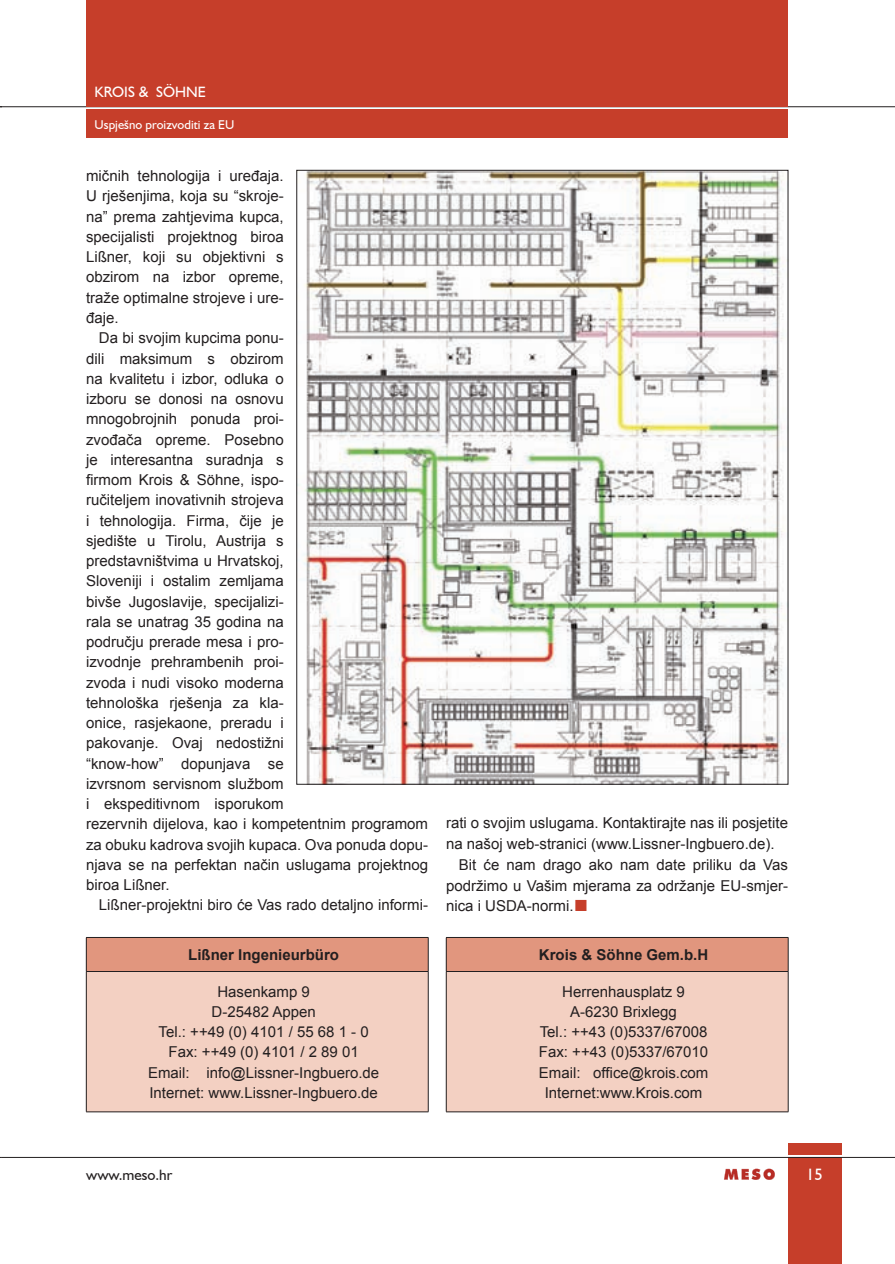
<style>
.page{position:relative;width:895px;height:1264px;background:#fff}
.page>*{position:absolute;margin:0;border:0;box-sizing:border-box;transform-origin:0 0}
.t1{font:16.5px "Humanist 521 BT";color:#fff}
.t2{font:15px/20.2px "Arial";color:#231f20;text-align:center}
.t3{font:700 15px "Arial";color:#231f20}
.t4{font:15px "Humanist 521 BT";color:#231f20}
.t5{font:15px "Humanist 521 BT";color:#fff}
.t6{font:12.75px "Humanist 521 BT";color:#fff}
.s1{font-size:24px;color:#c63e2a}
</style>
<div class="page">
<svg style="left:724px;top:1168px;width:51px;height:12px"></svg>
<hr style="left:1px;top:106px;width:894px;height:1px;background:#231f20">
<div style="left:86px;top:0;width:702px;height:107px;background:#c63e2a"></div>
<div style="left:788px;top:1157px;width:53px;height:107px;background:#c63e2a"></div>
<hr style="left:1px;top:1157px;width:894px;height:1px;background:#231f20">
<div style="left:788px;top:1143px;width:53px;height:11px;background:#c63e2a"></div>
<div style="left:86px;top:110px;width:702px;height:28px;background:#c63e2a"></div>
<img style="left:298px;top:172px;width:486px;height:610px">
<div style="left:86px;top:937px;width:342px;height:34px;background:#e1967e"></div>
<div style="left:86px;top:971px;width:342px;height:141px;background:#f3d0c2"></div>
<hr style="left:86px;top:937px;width:342px;height:1px;background:#231f20">
<hr style="left:86px;top:937px;width:1px;height:34px;background:#231f20">
<hr style="left:428px;top:937px;width:1px;height:34px;background:#231f20">
<hr style="left:86px;top:971px;width:342px;height:1px;background:#231f20">
<hr style="left:86px;top:971px;width:1px;height:140px;background:#231f20">
<hr style="left:428px;top:971px;width:1px;height:140px;background:#231f20">
<hr style="left:86px;top:1111px;width:342px;height:1px;background:#231f20">
<div style="left:446px;top:937px;width:342px;height:34px;background:#e1967e"></div>
<div style="left:446px;top:971px;width:342px;height:141px;background:#f3d0c2"></div>
<hr style="left:446px;top:937px;width:342px;height:1px;background:#231f20">
<hr style="left:446px;top:937px;width:1px;height:34px;background:#231f20">
<hr style="left:788px;top:937px;width:1px;height:34px;background:#231f20">
<hr style="left:446px;top:971px;width:342px;height:1px;background:#231f20">
<hr style="left:446px;top:971px;width:1px;height:140px;background:#231f20">
<hr style="left:788px;top:971px;width:1px;height:140px;background:#231f20">
<hr style="left:446px;top:1111px;width:342px;height:1px;background:#231f20">
<p class="t5" style="left:95px;top:83px;width:113px">KROIS &amp; SÖHNE</p>
<p class="t6" style="left:95px;top:117px;width:141px">Uspješno proizvoditi za EU</p>
<p class="t2" style="left:86px;top:166px;width:199px;text-align:justify">mičnih tehnologija i uređaja.<br>U rješenjima, koja su “skroje&shy;na” prema zahtjevima kupca, specijalisti projektnog biroa Lißner, koji su objektivni s obzirom na izbor opreme, traže optimalne strojeve i ure&shy;đaje.</p>
<p class="t2" style="left:86px;top:328px;width:343px;text-align:left;text-indent:13px">Da bi svojim kupcima ponu-<br>dili maksimum s obzirom<br>na kvalitetu i izbor, odluka o<br>izboru se donosi na osnovu<br>mnogobrojnih ponuda proi-<br>zvođača opreme. Posebno<br>je interesantna suradnja s<br>firmom Krois &amp; Söhne, ispo-<br>ručiteljem inovativnih strojeva<br>i tehnologija. Firma, čije je<br>sjedište u Tirolu, Austrija s<br>predstavništvima u Hrvatskoj,<br>Sloveniji i ostalim zemljama<br>bivše Jugoslavije, specijalizi-<br>rala se unatrag 35 godina na<br>području prerade mesa i pro-<br>izvodnje prehrambenih proi-<br>zvoda i nudi visoko moderna<br>tehnološka rješenja za kla-<br>onice, rasjekaone, preradu i<br>pakovanje. Ovaj nedostižni<br>“know-how” dopunjava se<br>izvrsnom servisnom službom<br>i ekspeditivnom isporukom<br>rezervnih dijelova, kao i kompetentnim programom za obuku kadrova svojih kupaca. Ova ponuda dopu&shy;njava se na perfektan način uslugama projektnog biroa Lißner.</p>
<p class="t2" style="left:99px;top:895px;width:331px">Lißner-projektni biro će Vas rado detaljno informi-</p>
<p class="t3" style="left:188px;top:944px;width:152px">Lißner Ingenieurbüro</p>
<p class="t2" style="left:148px;top:981px;width:233px">Hasenkamp 9<br>D-25482 Appen<br>Tel.: ++49 (0) 4101 / 55 68 1 - 0<br>Fax: ++49 (0) 4101 / 2 89 01<br>Email: info@Lissner-Ingbuero.de<br>Internet: www.Lissner-Ingbuero.de</p>
<p class="t2" style="left:446px;top:812px;width:343px">rati o svojim uslugama. Kontaktirajte nas ili posjetite</p>
<p class="t2" style="left:446px;top:833px;width:330px">na našoj web-stranici (www.Lissner-Ingbuero.de).</p>
<p class="t2" style="left:459px;top:854px;width:331px">Bit će nam drago ako nam date priliku da Vas</p>
<p class="t2" style="left:446px;top:875px;width:343px">podržimo u Vašim mjerama za održanje EU-smjer-</p>
<p class="t2" style="left:446px;top:896px;width:144px">nica i USDA-normi.<span class="s1">■</span></p>
<p class="t3" style="left:539px;top:944px;width:171px">Krois &amp; Söhne Gem.b.H</p>
<p class="t2" style="left:539px;top:981px;width:171px">Herrenhausplatz 9<br>A-6230 Brixlegg<br>Tel.: ++43 (0)5337/67008<br>Fax: ++43 (0)5337/67010<br>Email: office@krois.com<br>Internet:www.Krois.com</p>
<p class="t4" style="left:86px;top:1165px;width:88px">www.meso.hr</p>
<p class="t1" style="left:806px;top:1164px;width:18px">15</p>
</div>
